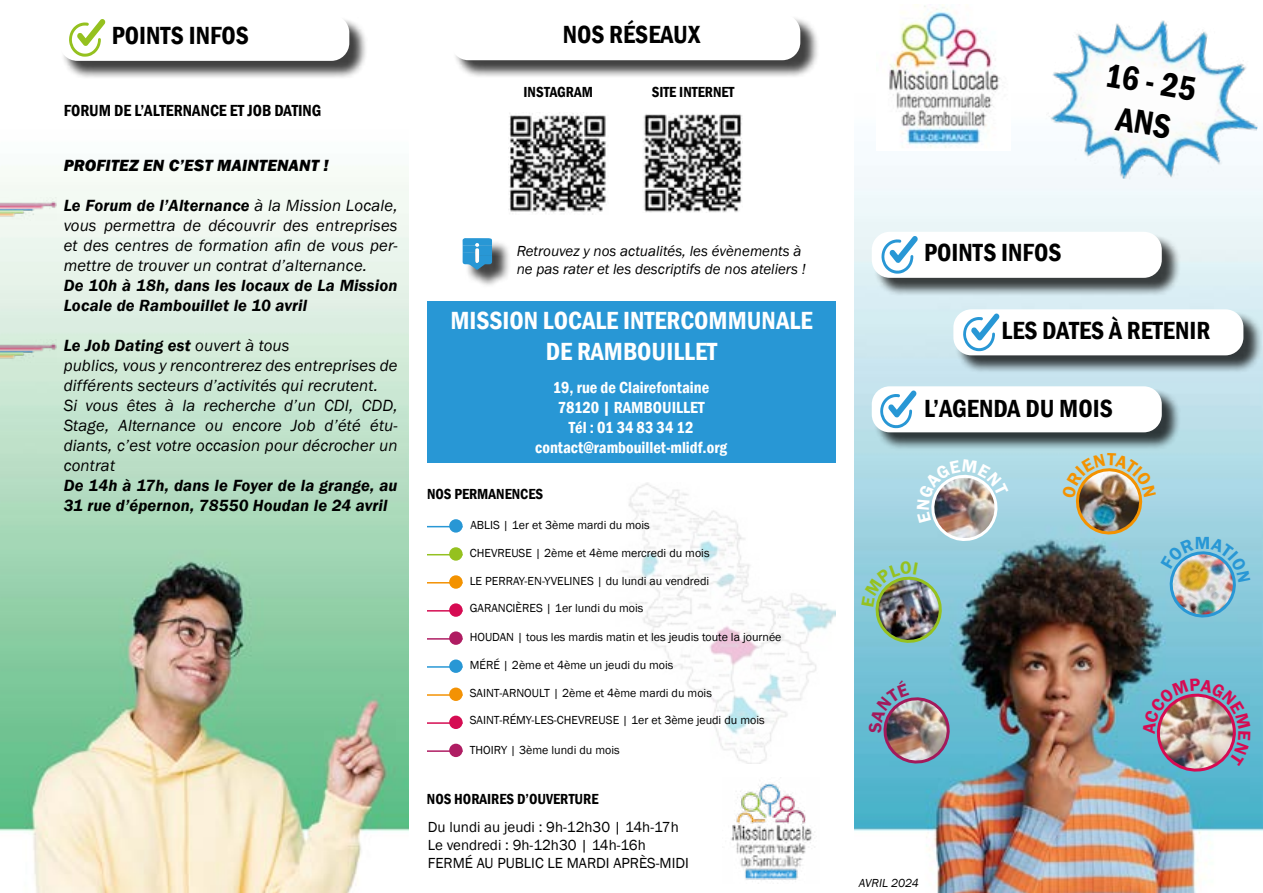
<style>
.page{position:relative;width:1263px;height:893px;background:#fff}
.page>*{position:absolute;margin:0;border:0;box-sizing:border-box;transform-origin:0 0}
.t1{font:600 condensed 34.5px/41.4px "Franklin Gothic";color:#000;text-align:center}
.t2{font:600 condensed 25.5px "Franklin Gothic";color:#000}
.t3{font:600 condensed 25.5px/30.6px "Franklin Gothic";color:#fff;text-align:center}
.t4{font:600 18px "Franklin Gothic";color:#2897d5}
.t5{font:italic 16.65px/20px "Franklin Gothic";letter-spacing:.01em;color:#000;text-align:justify}
.t6{font:italic 600 16.65px/20px "Franklin Gothic";letter-spacing:.01em;color:#000}
.t7{font:italic 800 16.65px "Franklin Gothic";letter-spacing:.01em;color:#000}
.t8{font:600 condensed 16.5px/19.8px "Franklin Gothic";color:#fff;text-align:center}
.t9{font:600 condensed 16.5px "Franklin Gothic";color:#000}
.t10{font:15px/18px "Franklin Gothic";color:#000}
.t11{font:italic 15px/18px "Franklin Gothic";color:#000}
.t12{font:600 condensed 15px "Franklin Gothic";color:#000}
.t13{font:12px "Franklin Gothic";color:#000}
.t14{font:italic 12px "Franklin Gothic";color:#000}
.s1{font-weight:600}
</style>
<div class="page">
<img style="left:0;top:182px;width:409px;height:711px">
<div style="left:427px;top:301px;width:409px;height:161px;background:#2897d5"></div>
<img style="left:854px;top:166px;width:409px;height:727px">
<div style="left:874px;top:234px;width:306px;height:62px;background:#000;opacity:.75"></div>
<div style="left:872px;top:232px;width:290px;height:46px;background:#fff;border-radius:18px"></div>
<div style="left:874px;top:389px;width:306px;height:61px;background:#000;opacity:.75"></div>
<div style="left:872px;top:386px;width:290px;height:46px;background:#fff;border-radius:18px"></div>
<img style="left:889px;top:4px;width:111px;height:144px">
<img style="left:1038px;top:20px;width:225px;height:179px">
<svg style="left:881px;top:236px;width:37px;height:38px"></svg>
<svg style="left:880px;top:390px;width:36px;height:39px"></svg>
<div style="left:453px;top:17px;width:366px;height:61px;background:#000;opacity:.75"></div>
<div style="left:450px;top:14px;width:350px;height:46px;background:#fff;border-radius:18px"></div>
<div style="left:956px;top:312px;width:306px;height:61px;background:#000;opacity:.75"></div>
<div style="left:953px;top:309px;width:290px;height:46px;background:#fff;border-radius:18px"></div>
<svg style="left:963px;top:314px;width:36px;height:38px"></svg>
<div style="left:62px;top:17px;width:306px;height:62px;background:#000;opacity:.75"></div>
<div style="left:59px;top:15px;width:290px;height:46px;background:#fff;border-radius:18px"></div>
<svg style="left:69px;top:19px;width:36px;height:38px"></svg>
<img style="left:0;top:197px;width:57px;height:24px">
<img style="left:508px;top:112px;width:99px;height:102px">
<img style="left:643px;top:114px;width:99px;height:99px">
<div style="left:465px;top:241px;width:45px;height:48px;background:#000;opacity:.75"></div>
<svg style="left:463px;top:238px;width:29px;height:32px"></svg>
<img style="left:622px;top:483px;width:214px;height:280px">
<hr style="left:427px;top:526px;width:36px;height:1px;background:#2897d5">
<div style="left:449px;top:519px;width:14px;height:14px;background:#2897d5;border-radius:50%"></div>
<hr style="left:427px;top:554px;width:36px;height:1px;background:#94c121">
<div style="left:449px;top:547px;width:14px;height:14px;background:#95c11f;border-radius:50%"></div>
<hr style="left:427px;top:666px;width:36px;height:2px;background:#2897d5">
<div style="left:449px;top:659px;width:14px;height:14px;background:#2897d5;border-radius:50%"></div>
<hr style="left:427px;top:638px;width:36px;height:2px;background:#af1d63">
<div style="left:449px;top:631px;width:14px;height:14px;background:#af1c62;border-radius:50%"></div>
<hr style="left:427px;top:610px;width:36px;height:2px;background:#d50c52">
<div style="left:449px;top:603px;width:14px;height:14px;background:#d60b52;border-radius:50%"></div>
<hr style="left:427px;top:582px;width:36px;height:1px;background:#f39204">
<div style="left:449px;top:575px;width:14px;height:14px;background:#f39200;border-radius:50%"></div>
<hr style="left:427px;top:750px;width:36px;height:2px;background:#af1d63">
<div style="left:449px;top:744px;width:14px;height:13px;background:#af1d63;border-radius:50%"></div>
<hr style="left:427px;top:722px;width:36px;height:2px;background:#d50c52">
<div style="left:449px;top:716px;width:14px;height:13px;background:#d50c52;border-radius:50%"></div>
<hr style="left:427px;top:694px;width:36px;height:2px;background:#f39204">
<div style="left:449px;top:688px;width:14px;height:13px;background:#f39204;border-radius:50%"></div>
<img style="left:731px;top:783px;width:81px;height:101px">
<img style="left:0;top:339px;width:57px;height:24px">
<img style="left:917px;top:460px;width:91px;height:83px">
<img style="left:1062px;top:453px;width:188px;height:167px">
<img style="left:869px;top:680px;width:82px;height:85px">
<img style="left:1143px;top:679px;width:107px;height:95px">
<img style="left:861px;top:562px;width:83px;height:83px">
<h2 class="t2" style="left:112px;top:18px;width:139px">POINTS INFOS</h2>
<h2 class="t2" style="left:563px;top:18px;width:139px">NOS RÉSEAUX</h2>
<p class="t9" style="left:64px;top:99px;width:259px">FORUM DE L’ALTERNANCE ET JOB DATING</p>
<p class="t7" style="left:64px;top:155px;width:267px">PROFITEZ EN C’EST MAINTENANT !</p>
<p class="t5" style="left:64px;top:196px;width:335px"><span class="s1">Le Forum de l’Alternance</span> à la Mission Locale, vous permettra de découvrir des entreprises et des centres de formation afin de vous per&shy;mettre de trouver un contrat d’alternance.</p>
<p class="t6" style="left:64px;top:276px;width:335px">De 10h à 18h, dans les locaux de La Mission<br>Locale de Rambouillet le 10 avril</p>
<p class="t5" style="left:64px;top:336px;width:335px;text-align:left"><span class="s1">Le Job Dating est</span> ouvert à tous<br>publics, vous y rencontrerez des entreprises de différents secteurs d’activités qui recrutent.<br>Si vous êtes à la recherche d’un CDI, CDD, Stage, Alternance ou encore Job d’été étu&shy;diants, c’est votre occasion pour décrocher un contrat</p>
<p class="t6" style="left:64px;top:476px;width:335px">De 14h à 17h, dans le Foyer de la grange, au<br>31 rue d’épernon, 78550 Houdan le 24 avril</p>
<p class="t12" style="left:523px;top:82px;width:71px">INSTAGRAM</p>
<p class="t12" style="left:652px;top:82px;width:84px">SITE INTERNET</p>
<p class="t11" style="left:517px;top:243px;width:291px">Retrouvez y nos actualités, les évènements à ne pas rater et les descriptifs de nos ateliers !</p>
<h2 class="t3" style="left:450px;top:305px;width:364px">MISSION LOCALE INTERCOMMUNALE<br>DE RAMBOUILLET</h2>
<p class="t8" style="left:535px;top:378px;width:194px">19, rue de Clairefontaine<br>78120 | RAMBOUILLET<br>Tél : 01 34 83 34 12 contact@rambouillet-mlidf.org</p>
<p class="t12" style="left:427px;top:484px;width:118px">NOS PERMANENCES</p>
<p class="t13" style="left:470px;top:518px;width:181px">ABLIS | 1er et 3ème mardi du mois</p>
<p class="t13" style="left:470px;top:546px;width:241px">CHEVREUSE | 2ème et 4ème mercredi du mois</p>
<p class="t13" style="left:470px;top:574px;width:241px">LE PERRAY-EN-YVELINES | du lundi au vendredi</p>
<p class="t13" style="left:470px;top:601px;width:175px">GARANCIÈRES | 1er lundi du mois</p>
<p class="t13" style="left:470px;top:630px;width:313px">HOUDAN | tous les mardis matin et les jeudis toute la journée</p>
<p class="t13" style="left:470px;top:658px;width:205px">MÉRÉ | 2ème et 4ème un jeudi du mois</p>
<p class="t13" style="left:470px;top:686px;width:244px">SAINT-ARNOULT | 2ème et 4ème mardi du mois</p>
<p class="t13" style="left:470px;top:713px;width:296px">SAINT-RÉMY-LES-CHEVREUSE | 1er et 3ème jeudi du mois</p>
<p class="t13" style="left:470px;top:742px;width:151px">THOIRY | 3ème lundi du mois</p>
<p class="t12" style="left:427px;top:789px;width:173px">NOS HORAIRES D’OUVERTURE</p>
<p class="t10" style="left:428px;top:818px;width:263px">Du lundi au jeudi : 9h-12h30 | 14h-17h<br>Le vendredi : 9h-12h30 | 14h-16h<br>FERMÉ AU PUBLIC LE MARDI APRÈS-MIDI</p>
<h2 class="t2" style="left:924px;top:235px;width:139px">POINTS INFOS</h2>
<h1 class="t1" style="left:1108px;top:54px;width:93px;rotate:9deg">16 - 25<br>ANS</h1>
<h2 class="t2" style="left:1001px;top:313px;width:210px">LES DATES À RETENIR</h2>
<h2 class="t2" style="left:924px;top:392px;width:190px">L’AGENDA DU MOIS</h2>
<p class="t4" style="left:1195px;top:532px;width:17px">M</p>
<p class="t14" style="left:859px;top:875px;width:61px">AVRIL 2024</p>
</div>
